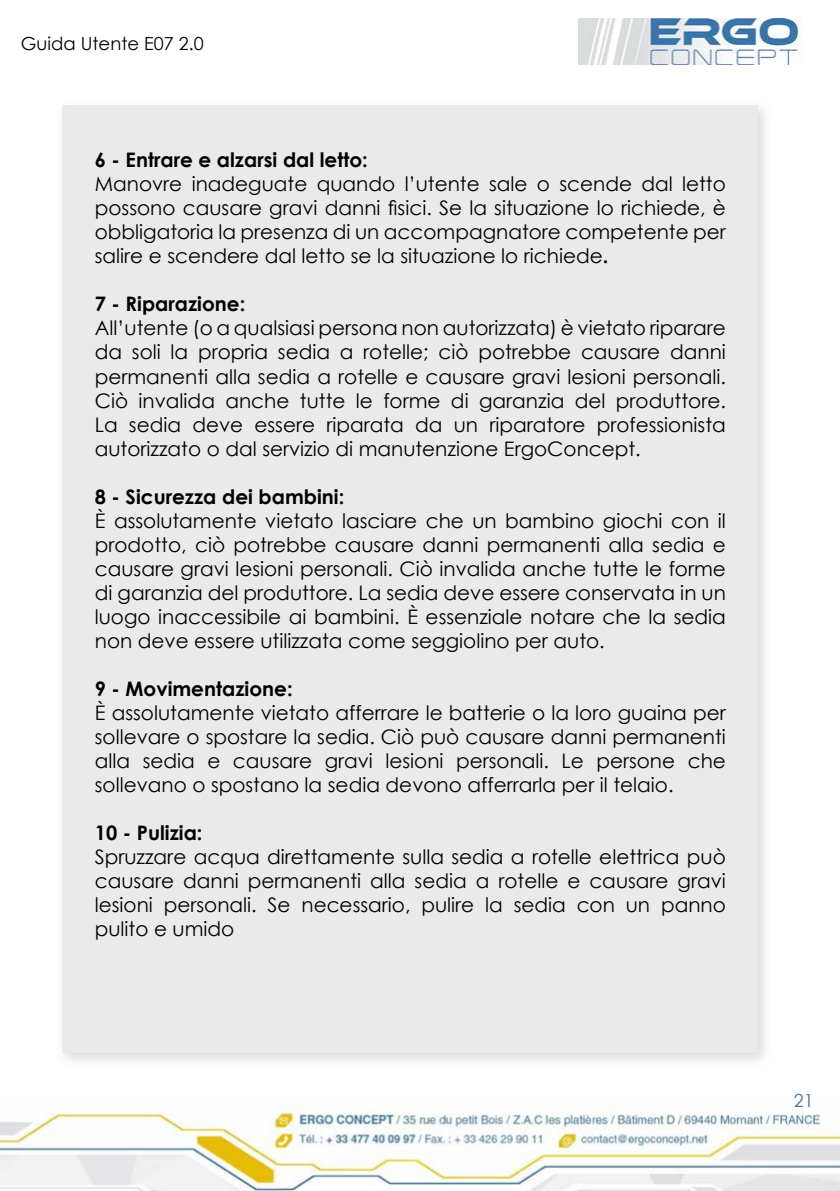
<style>
.page{position:relative;width:840px;height:1191px;background:#fff}
.page>*{position:absolute;margin:0;border:0;box-sizing:border-box;transform-origin:0 0}
.t1{font:20px/24px "Century Gothic";color:#000;text-align:justify}
.t2{font:700 20px "Century Gothic";color:#000}
.t3{font:18px "Century Gothic";color:#000}
.t4{font:18px "Century Gothic";color:#43729d}
.s1{font-weight:700}
</style>
<div class="page">
<img style="left:578px;top:18px;width:223px;height:47px">
<img style="left:0;top:1107px;width:839px;height:84px">
<div style="left:55px;top:98px;width:718px;height:970px;background:#cecece;opacity:.75"></div>
<div style="left:62px;top:106px;width:695px;height:947px;background:#eaeaea"></div>
<p class="t3" style="left:21px;top:30px;width:184px">Guida Utente E07 2.0</p>
<p class="t2" style="left:95px;top:145px;width:274px">6 - Entrare e alzarsi dal letto:</p>
<p class="t1" style="left:95px;top:172px;width:632px">Manovre inadeguate quando l’utente sale o scende dal letto possono causare gravi danni fisici. Se la situazione lo richiede, è obbligatoria la presenza di un accompagnatore competente per salire e scendere dal letto se la situazione lo richiede<span class="s1">.</span></p>
<p class="t2" style="left:95px;top:289px;width:152px">7 - Riparazione:</p>
<p class="t1" style="left:95px;top:316px;width:632px">All’utente (o a qualsiasi persona non autorizzata) è vietato riparare da soli la propria sedia a rotelle; ciò potrebbe causare danni permanenti alla sedia a rotelle e causare gravi lesioni personali.<br>Ciò invalida anche tutte le forme di garanzia del produttore.<br>La sedia deve essere riparata da un riparatore professionista autorizzato o dal servizio di manutenzione ErgoConcept.</p>
<p class="t2" style="left:95px;top:481px;width:251px">8 - Sicurezza dei bambini:</p>
<p class="t1" style="left:95px;top:508px;width:632px">È assolutamente vietato lasciare che un bambino giochi con il prodotto, ciò potrebbe causare danni permanenti alla sedia e causare gravi lesioni personali. Ciò invalida anche tutte le forme di garanzia del produttore. La sedia deve essere conservata in un luogo inaccessibile ai bambini. È essenziale notare che la sedia non deve essere utilizzata come seggiolino per auto.</p>
<p class="t2" style="left:95px;top:673px;width:199px">9 - Movimentazione:</p>
<p class="t1" style="left:95px;top:700px;width:632px">È assolutamente vietato afferrare le batterie o la loro guaina per sollevare o spostare la sedia. Ciò può causare danni permanenti alla sedia e causare gravi lesioni personali. Le persone che sollevano o spostano la sedia devono afferrarla per il telaio.</p>
<p class="t2" style="left:95px;top:817px;width:109px">10 - Pulizia:</p>
<p class="t1" style="left:95px;top:844px;width:632px">Spruzzare acqua direttamente sulla sedia a rotelle elettrica può causare danni permanenti alla sedia a rotelle e causare gravi lesioni personali. Se necessario, pulire la sedia con un panno pulito e umido</p>
<p class="t4" style="left:793px;top:1087px;width:21px">21</p>
</div>
